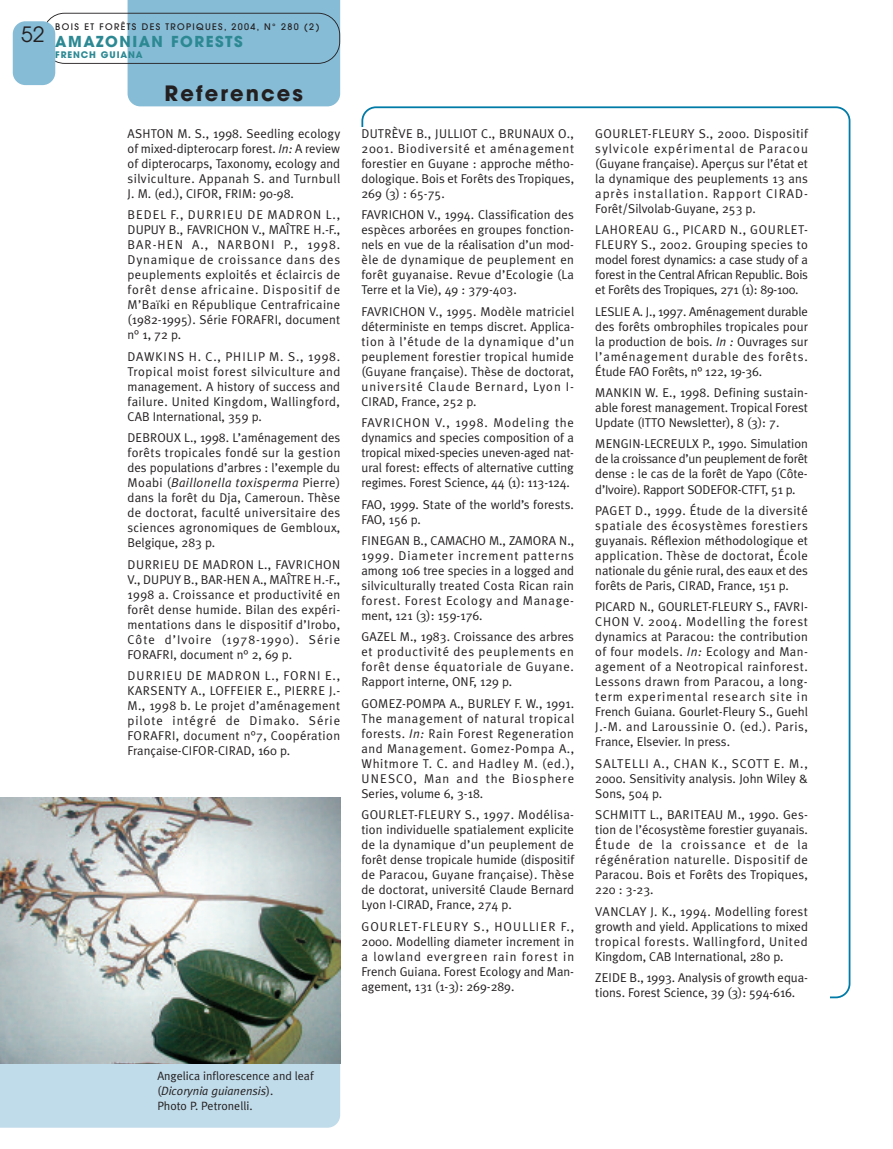
<style>
.page{position:relative;width:893px;height:1149px;background:#fff}
.page>*{position:absolute;margin:0;border:0;box-sizing:border-box;transform-origin:0 0}
.t1{font:700 21px "Avant Garde";letter-spacing:.1em;color:#231f20}
.t2{font:21px "Avant Garde";color:#231f20}
.t3{font:700 15px "Avant Garde";letter-spacing:.1em;color:#2c8993}
.t4{font:12.75px/15px "Meta Plus Normal";color:#231f20;text-align:justify}
.t5{font:12px/15px "Meta Plus Normal";color:#231f20}
.t6{font:500 9px "Avant Garde";letter-spacing:.15em;color:#231f20}
.t7{font:700 9px "Avant Garde";letter-spacing:.1em;color:#2c8993}
.s1{font-style:italic}
</style>
<div class="page">
<svg style="left:361px;top:106px;width:489px;height:891px"></svg>
<div style="left:340px;top:128px;width:489px;height:935px;background:#fff"></div>
<div style="left:0;top:1063px;width:340px;height:64px;background:#c0dbe9"></div>
<img style="left:0;top:797px;width:340px;height:266px">
<svg style="left:46px;top:0;width:294px;height:106px"></svg>
<div style="left:13px;top:21px;width:42px;height:64px;background:#86bcd6;border-radius:13px"></div>
<h1 class="t2" style="left:21px;top:26px;width:25px">52</h1>
<p class="t6" style="left:55px;top:23px;width:266px">BOIS ET FORÊTS DES TROPIQUES, 2004, N° 280 (2)</p>
<p class="t7" style="left:55px;top:51px;width:89px">FRENCH GUIANA</p>
<p class="t3" style="left:55px;top:36px;width:189px">AMAZONIAN FORESTS</p>
<h1 class="t1" style="left:165px;top:85px;width:140px">References</h1>
<p class="t4" style="left:128px;top:126px;width:214px">ASHTON M. S., 1998. Seedling ecology of mixed-dipterocarp forest. <span class="s1">In:</span> A review of dipterocarps, Taxonomy, ecology and silviculture. Appanah S. and Turnbull J. M. (ed.), CIFOR, FRIM: 90-98.</p>
<p class="t4" style="left:128px;top:207px;width:214px">BEDEL F., DURRIEU DE MADRON L., DUPUY B., FAVRICHON V., MAÎTRE H.-F., BAR-HEN A., NARBONI P., 1998.<br>Dynamique de croissance dans des peuplements exploités et éclaircis de forêt dense africaine. Dispositif de M’Baïki en République Centrafricaine (1982-1995). Série FORAFRI, document n° 1, 72 p.</p>
<p class="t4" style="left:128px;top:348px;width:214px">DAWKINS H. C., PHILIP M. S., 1998.<br>Tropical moist forest silviculture and management. A history of success and failure. United Kingdom, Wallingford, CAB International, 359 p.</p>
<p class="t4" style="left:128px;top:430px;width:214px">DEBROUX L., 1998. L’aménagement des forêts tropicales fondé sur la gestion des populations d’arbres : l’exemple du Moabi (<span class="s1">Baillonella toxisperma</span> Pierre) dans la forêt du Dja, Cameroun. Thèse de doctorat, faculté universitaire des sciences agronomiques de Gembloux, Belgique, 283 p.</p>
<p class="t4" style="left:128px;top:556px;width:214px">DURRIEU DE MADRON L., FAVRICHON V., DUPUY B., BAR-HEN A., MAÎTRE H.-F., 1998 a. Croissance et productivité en forêt dense humide. Bilan des expéri&shy;mentations dans le dispositif d’Irobo, Côte d’Ivoire (1978-1990). Série FORAFRI, document n° 2, 69 p.</p>
<p class="t4" style="left:128px;top:668px;width:214px">DURRIEU DE MADRON L., FORNI E., KARSENTY A., LOFFEIER E., PIERRE J.- M., 1998 b. Le projet d’aménagement pilote intégré de Dimako. Série FORAFRI, document n°7, Coopération Française-CIFOR-CIRAD, 160 p.</p>
<p class="t4" style="left:361px;top:126px;width:214px">DUTRÈVE B., JULLIOT C., BRUNAUX O., 2001. Biodiversité et aménagement forestier en Guyane : approche métho&shy;dologique. Bois et Forêts des Tropiques, 269 (3) : 65-75.</p>
<p class="t4" style="left:361px;top:207px;width:214px">FAVRICHON V., 1994. Classification des espèces arborées en groupes fonction&shy;nels en vue de la réalisation d’un mod&shy;èle de dynamique de peuplement en forêt guyanaise. Revue d’Ecologie (La Terre et la Vie), 49 : 379-403.</p>
<p class="t4" style="left:361px;top:303px;width:214px">FAVRICHON V., 1995. Modèle matriciel déterministe en temps discret. Applica&shy;tion à l’étude de la dynamique d’un peuplement forestier tropical humide (Guyane française). Thèse de doctorat, université Claude Bernard, Lyon I-CIRAD, France, 252 p.</p>
<p class="t4" style="left:361px;top:415px;width:214px">FAVRICHON V., 1998. Modeling the dynamics and species composition of a tropical mixed-species uneven-aged nat&shy;ural forest: effects of alternative cutting regimes. Forest Science, 44 (1): 113-124.</p>
<p class="t4" style="left:361px;top:496px;width:214px">FAO, 1999. State of the world’s forests.<br>FAO, 156 p.</p>
<p class="t4" style="left:361px;top:533px;width:214px">FINEGAN B., CAMACHO M., ZAMORA N., 1999. Diameter increment patterns among 106 tree species in a logged and silviculturally treated Costa Rican rain forest. Forest Ecology and Manage&shy;ment, 121 (3): 159-176.</p>
<p class="t4" style="left:361px;top:629px;width:214px">GAZEL M., 1983. Croissance des arbres et productivité des peuplements en forêt dense équatoriale de Guyane.<br>Rapport interne, ONF, 129 p.</p>
<p class="t4" style="left:361px;top:695px;width:214px">GOMEZ-POMPA A., BURLEY F. W., 1991.<br>The management of natural tropical forests. <span class="s1">In:</span> Rain Forest Regeneration and Management. Gomez-Pompa A., Whitmore T. C. and Hadley M. (ed.), UNESCO, Man and the Biosphere Series, volume 6, 3-18.</p>
<p class="t4" style="left:361px;top:807px;width:214px">GOURLET-FLEURY S., 1997. Modélisa&shy;tion individuelle spatialement explicite de la dynamique d’un peuplement de forêt dense tropicale humide (dispositif de Paracou, Guyane française). Thèse de doctorat, université Claude Bernard Lyon I-CIRAD, France, 274 p.</p>
<p class="t4" style="left:361px;top:918px;width:214px">GOURLET-FLEURY S., HOULLIER F., 2000. Modelling diameter increment in a lowland evergreen rain forest in French Guiana. Forest Ecology and Man&shy;agement, 131 (1-3): 269-289.</p>
<p class="t4" style="left:595px;top:126px;width:214px">GOURLET-FLEURY S., 2000. Dispositif sylvicole expérimental de Paracou (Guyane française). Aperçus sur l’état et la dynamique des peuplements 13 ans après installation. Rapport CIRAD-Forêt/Silvolab-Guyane, 253 p.</p>
<p class="t4" style="left:595px;top:222px;width:214px">LAHOREAU G., PICARD N., GOURLET-FLEURY S., 2002. Grouping species to model forest dynamics: a case study of a forest in the Central African Republic. Bois et Forêts des Tropiques, 271 (1): 89-100.</p>
<p class="t4" style="left:595px;top:303px;width:214px">LESLIE A. J., 1997. Aménagement durable des forêts ombrophiles tropicales pour la production de bois. <span class="s1">In :</span> Ouvrages sur l’aménagement durable des forêts.<br>Étude FAO Forêts, n° 122, 19-36.</p>
<p class="t4" style="left:595px;top:385px;width:214px">MANKIN W. E., 1998. Defining sustain&shy;able forest management. Tropical Forest Update (ITTO Newsletter), 8 (3): 7.</p>
<p class="t4" style="left:595px;top:436px;width:214px">MENGIN-LECREULX P., 1990. Simulation de la croissance d’un peuplement de forêt dense : le cas de la forêt de Yapo (Côte&shy;d’Ivoire). Rapport SODEFOR-CTFT, 51 p.</p>
<p class="t4" style="left:595px;top:503px;width:214px">PAGET D., 1999. Étude de la diversité spatiale des écosystèmes forestiers guyanais. Réflexion méthodologique et application. Thèse de doctorat, École nationale du génie rural, des eaux et des forêts de Paris, CIRAD, France, 151 p.</p>
<p class="t4" style="left:595px;top:599px;width:214px">PICARD N., GOURLET-FLEURY S., FAVRI-CHON V. 2004. Modelling the forest dynamics at Paracou: the contribution of four models. <span class="s1">In:</span> Ecology and Man&shy;agement of a Neotropical rainforest.<br>Lessons drawn from Paracou, a long&shy;term experimental research site in French Guiana. Gourlet-Fleury S., Guehl J.-M. and Laroussinie O. (ed.). Paris, France, Elsevier. In press.</p>
<p class="t4" style="left:595px;top:755px;width:214px">SALTELLI A., CHAN K., SCOTT E. M., 2000. Sensitivity analysis. John Wiley &amp; Sons, 504 p.</p>
<p class="t4" style="left:595px;top:807px;width:214px">SCHMITT L., BARITEAU M., 1990. Ges&shy;tion de l’écosystème forestier guyanais.<br>Étude de la croissance et de la régénération naturelle. Dispositif de Paracou. Bois et Forêts des Tropiques, 220 : 3-23.</p>
<p class="t4" style="left:595px;top:903px;width:214px">VANCLAY J. K., 1994. Modelling forest growth and yield. Applications to mixed tropical forests. Wallingford, United Kingdom, CAB International, 280 p.</p>
<p class="t4" style="left:595px;top:969px;width:214px">ZEIDE B., 1993. Analysis of growth equa&shy;tions. Forest Science, 39 (3): 594-616.</p>
<p class="t5" style="left:157px;top:1068px;width:158px">Angelica inflorescence and leaf (<span class="s1">Dicorynia guianensis</span>).<br>Photo P. Petronelli.</p>
</div>
